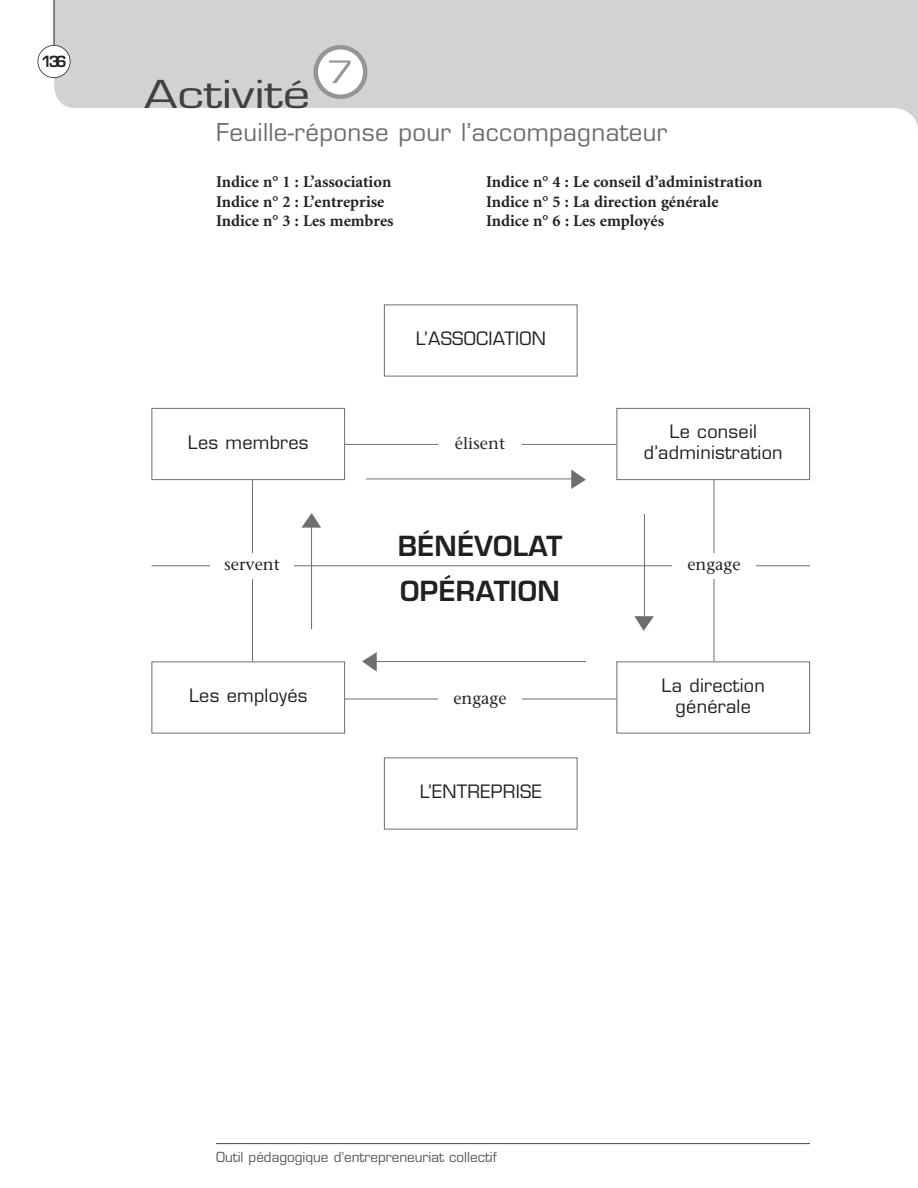
<style>
.page{position:relative;width:918px;height:1188px;background:#fff}
.page>*{position:absolute;margin:0;border:0;box-sizing:border-box;transform-origin:0 0}
.t1{font:37.5px "Eurostile";color:#403f41;scale:1.3 1}
.t2{font:30px "Eurostile";color:#939598;scale:1.3 1}
.t3{font:600 27px/45px "Eurostile";letter-spacing:.015em;color:#231f20}
.t4{font:24px "Eurostile";letter-spacing:.015em;color:#6c6e70}
.t5{font:18px/21px "Eurostile";letter-spacing:.015em;color:#231f20;text-align:center}
.t6{font:700 16.5px "Minion";color:#231f20}
.t7{font:16.5px "Stone Serif";color:#231f20}
.t8{font:600 15px "Eurostile";color:#231f20}
.t9{font:13.5px "Eurostile";color:#58595b}
</style>
<div class="page">
<svg style="left:54px;top:0;width:864px;height:127px;fill:#d1d2d4"></svg>
<div style="left:38px;top:45px;width:32px;height:33px;background:#fff;border-radius:50%"></div>
<div style="left:38px;top:45px;width:32px;height:33px;border:2px solid #231f20;border-radius:50%"></div>
<hr style="left:54px;top:0;width:1px;height:45px;background:#231f20">
<svg style="left:314px;top:45px;width:54px;height:54px"></svg>
<div style="left:318px;top:50px;width:45px;height:44px;background:#fff;border-radius:50%"></div>
<hr style="left:216px;top:1143px;width:594px;height:1px;background:#58595b">
<svg style="left:362px;top:652px;width:15px;height:20px"></svg>
<hr style="left:372px;top:661px;width:214px;height:1px;background:#6c6e70">
<svg style="left:571px;top:469px;width:15px;height:20px"></svg>
<hr style="left:366px;top:479px;width:214px;height:1px;background:#6c6e70">
<hr style="left:345px;top:444px;width:271px;height:1px;background:#6c6e70">
<hr style="left:345px;top:699px;width:271px;height:1px;background:#6c6e70">
<hr style="left:252px;top:480px;width:1px;height:182px;background:#6c6e70">
<hr style="left:714px;top:480px;width:1px;height:182px;background:#6c6e70">
<hr style="left:152px;top:565px;width:658px;height:1px;background:#6c6e70">
<div style="left:152px;top:408px;width:193px;height:72px;border:1px solid #6c6e70"></div>
<div style="left:616px;top:408px;width:194px;height:72px;border:1px solid #6c6e70"></div>
<div style="left:384px;top:304px;width:194px;height:72px;border:1px solid #6c6e70"></div>
<div style="left:384px;top:758px;width:194px;height:72px;border:1px solid #6c6e70"></div>
<div style="left:152px;top:662px;width:193px;height:72px;border:1px solid #6c6e70"></div>
<div style="left:616px;top:662px;width:194px;height:72px;border:1px solid #6c6e70"></div>
<div style="left:438px;top:692px;width:84px;height:22px;background:#fff"></div>
<div style="left:672px;top:554px;width:84px;height:25px;background:#fff"></div>
<div style="left:210px;top:554px;width:84px;height:25px;background:#fff"></div>
<div style="left:438px;top:436px;width:84px;height:23px;background:#fff"></div>
<svg style="left:302px;top:513px;width:19px;height:15px"></svg>
<hr style="left:311px;top:523px;width:1px;height:106px;background:#6c6e70">
<svg style="left:634px;top:616px;width:20px;height:15px"></svg>
<hr style="left:644px;top:514px;width:1px;height:106px;background:#6c6e70">
<p class="t8" style="left:41px;top:55px;width:27px">136</p>
<h2 class="t2" style="left:327px;top:61px;width:22px">7</h2>
<h1 class="t1" style="left:144px;top:80px;width:129px">Activité</h1>
<h3 class="t4" style="left:216px;top:123px;width:453px">Feuille-réponse pour l’accompagnateur</h3>
<p class="t6" style="left:216px;top:175px;width:177px">Indice n° 1 : L’association</p>
<p class="t6" style="left:486px;top:175px;width:278px">Indice n° 4 : Le conseil d’administration</p>
<p class="t6" style="left:216px;top:195px;width:170px">Indice n° 2 : L’entreprise</p>
<p class="t6" style="left:486px;top:195px;width:234px">Indice n° 5 : La direction générale</p>
<p class="t6" style="left:216px;top:214px;width:179px">Indice n° 3 : Les membres</p>
<p class="t6" style="left:486px;top:214px;width:180px">Indice n° 6 : Les employés</p>
<p class="t5" style="left:416px;top:330px;width:132px">L’ASSOCIATION</p>
<p class="t5" style="left:188px;top:434px;width:122px">Les membres</p>
<p class="t5" style="left:644px;top:423px;width:140px">Le conseil d’administration</p>
<p class="t7" style="left:455px;top:436px;width:52px">élisent</p>
<h3 class="t3" style="left:398px;top:527px;width:166px">BÉNÉVOLAT<br>OPÉRATION</h3>
<p class="t7" style="left:224px;top:558px;width:57px">servent</p>
<p class="t7" style="left:687px;top:558px;width:55px">engage</p>
<p class="t5" style="left:189px;top:687px;width:120px">Les employés</p>
<p class="t5" style="left:662px;top:677px;width:105px">La direction générale</p>
<p class="t7" style="left:453px;top:691px;width:55px">engage</p>
<p class="t5" style="left:420px;top:783px;width:124px">L’ENTREPRISE</p>
<p class="t9" style="left:216px;top:1152px;width:282px">Outil pédagogique d’entrepreneuriat collectif</p>
</div>
